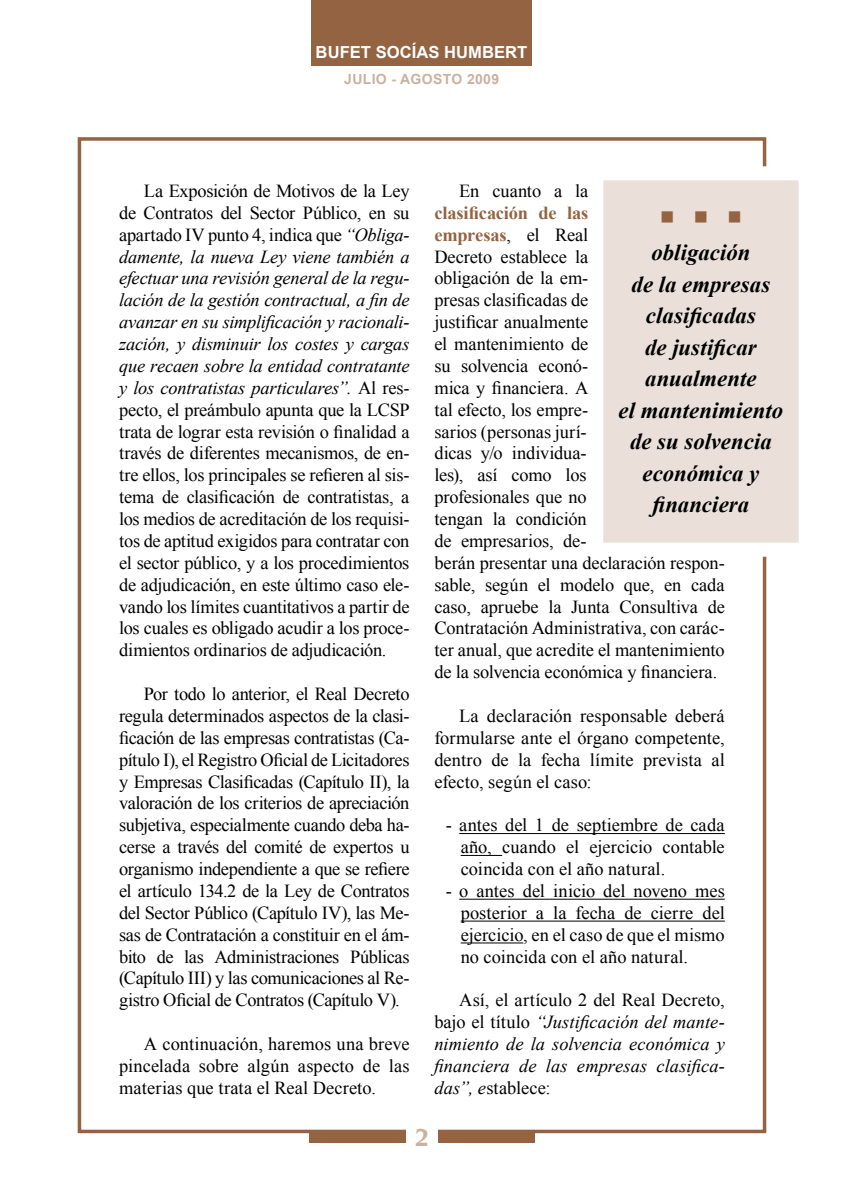
<style>
.page{position:relative;width:844px;height:1191px;background:#fff}
.page>*{position:absolute;margin:0;border:0;box-sizing:border-box;transform-origin:0 0}
.t1{font:700 26.25px "Novarese";color:#cab1a0}
.t2{font:italic 700 22.75px/31.5px "Times New Roman";color:#000;text-align:center}
.t3{font:19.25px "Wingdings";color:#946341}
.t4{font:18.38px/21.9px "Times New Roman";letter-spacing:-.005em;color:#000;text-align:justify}
.t5{font:italic 18.38px/21.9px "Times New Roman";letter-spacing:.005em;color:#000;text-align:justify}
.t6{font:700 16.62px "Arial";color:#fff}
.t7{font:700 14px "Arial";letter-spacing:.025em;color:#cab1a0}
.s1{font-style:italic}
.s2{font-weight:700;color:#946341}
.s3{font-style:normal}
</style>
<div class="page">
<div style="left:311px;top:0;width:220px;height:65px;background:#946341"></div>
<div style="left:78px;top:137px;width:688px;height:996px;border:4px solid #946341"></div>
<div style="left:309px;top:1129px;width:225px;height:13px;background:#946341"></div>
<div style="left:406px;top:1126px;width:31px;height:34px;background:#fff"></div>
<hr style="left:459px;top:833px;width:265px;height:1px;background:#000">
<hr style="left:460px;top:855px;width:42px;height:1px;background:#000">
<hr style="left:459px;top:898px;width:265px;height:1px;background:#000">
<hr style="left:460px;top:920px;width:264px;height:1px;background:#000">
<hr style="left:460px;top:942px;width:63px;height:1px;background:#000">
<div style="left:596px;top:173px;width:209px;height:377px;background:#eae0d9"></div>
<div style="left:589px;top:166px;width:223px;height:390px;border:14px solid #fff"></div>
<p class="t6" style="left:315px;top:41px;width:213px">BUFET SOCÍAS HUMBERT</p>
<p class="t7" style="left:344px;top:70px;width:156px">JULIO - AGOSTO 2009</p>
<p class="t4" style="left:119px;top:180px;width:292px;text-indent:25px">La Exposición de Motivos de la Ley de Contratos del Sector Público, en su apartado IV punto 4, indica que <span class="s1">“Obliga&shy;damente, la nueva Ley viene también a efectuar una revisión general de la regu&shy;lación de la gestión contractual, a fin de avanzar en su simplificación y racionali&shy;zación, y disminuir los costes y cargas que recaen sobre la entidad contratante y los contratistas particulares”.</span> Al res&shy;pecto, el preámbulo apunta que la LCSP trata de lograr esta revisión o finalidad a través de diferentes mecanismos, de en&shy;tre ellos, los principales se refieren al sis&shy;tema de clasificación de contratistas, a los medios de acreditación de los requisi&shy;tos de aptitud exigidos para contratar con el sector público, y a los procedimientos de adjudicación, en este último caso ele&shy;vando los límites cuantitativos a partir de los cuales es obligado acudir a los proce&shy;dimientos ordinarios de adjudicación.</p>
<p class="t4" style="left:119px;top:682px;width:292px;text-indent:25px">Por todo lo anterior, el Real Decreto regula determinados aspectos de la clasi&shy;ficación de las empresas contratistas (Ca&shy;pítulo I), el Registro Oficial de Licitadores y Empresas Clasificadas (Capítulo II), la valoración de los criterios de apreciación subjetiva, especialmente cuando deba ha&shy;cerse a través del comité de expertos u organismo independiente a que se refiere el artículo 134.2 de la Ley de Contratos del Sector Público (Capítulo IV), las Me&shy;sas de Contratación a constituir en el ám&shy;bito de las Administraciones Públicas (Capítulo III) y las comunicaciones al Re&shy;gistro Oficial de Contratos (Capítulo V).</p>
<p class="t4" style="left:119px;top:1032px;width:292px;text-indent:25px">A continuación, haremos una breve pincelada sobre algún aspecto de las materias que trata el Real Decreto.</p>
<p class="t4" style="left:459px;top:180px;width:131px">En cuanto a la</p>
<p class="t4" style="left:434px;top:201px;width:292px;text-align:left"><span class="s2">clasificación de las<br>empresas</span>, el Real<br>Decreto establece la<br>obligación de la em-<br>presas clasificadas de<br>justificar anualmente<br>el mantenimiento de<br>su solvencia econó-<br>mica y financiera. A<br>tal efecto, los empre-<br>sarios (personas jurí-<br>dicas y/o individua-<br>les), así como los<br>profesionales que no<br>tengan la condición<br>de empresarios, de-<br>berán presentar una declaración respon&shy;sable, según el modelo que, en cada caso, apruebe la Junta Consultiva de<br>Contratación Administrativa, con carác&shy;ter anual, que acredite el mantenimiento de la solvencia económica y financiera.</p>
<p class="t4" style="left:434px;top:704px;width:292px;text-indent:25px">La declaración responsable deberá formularse ante el órgano competente, dentro de la fecha límite prevista al efecto, según el caso:</p>
<p class="t4" style="left:460px;top:814px;width:265px;text-indent:-15px">- antes del 1 de septiembre de cada año, cuando el ejercicio contable coincida con el año natural.</p>
<p class="t4" style="left:460px;top:879px;width:265px;text-indent:-15px">- o antes del inicio del noveno mes posterior a la fecha de cierre del ejercicio, en el caso de que el mismo no coincida con el año natural.</p>
<p class="t5" style="left:434px;top:988px;width:292px;text-indent:25px"><span class="s3">Así, el artículo 2 del Real Decreto, bajo el título</span> “Justificación del mante&shy;nimiento de la solvencia económica y financiera de las empresas clasifica&shy;das”, e<span class="s3">stablece:</span></p>
<p class="t3" style="left:660px;top:206px;width:83px">■ ■ ■</p>
<p class="t2" style="left:618px;top:236px;width:166px">obligación<br>de la empresas clasificadas<br>de justificar anualmente<br>el mantenimiento de su solvencia económica y financiera</p>
<h1 class="t1" style="left:414px;top:1123px;width:16px">2</h1>
</div>
